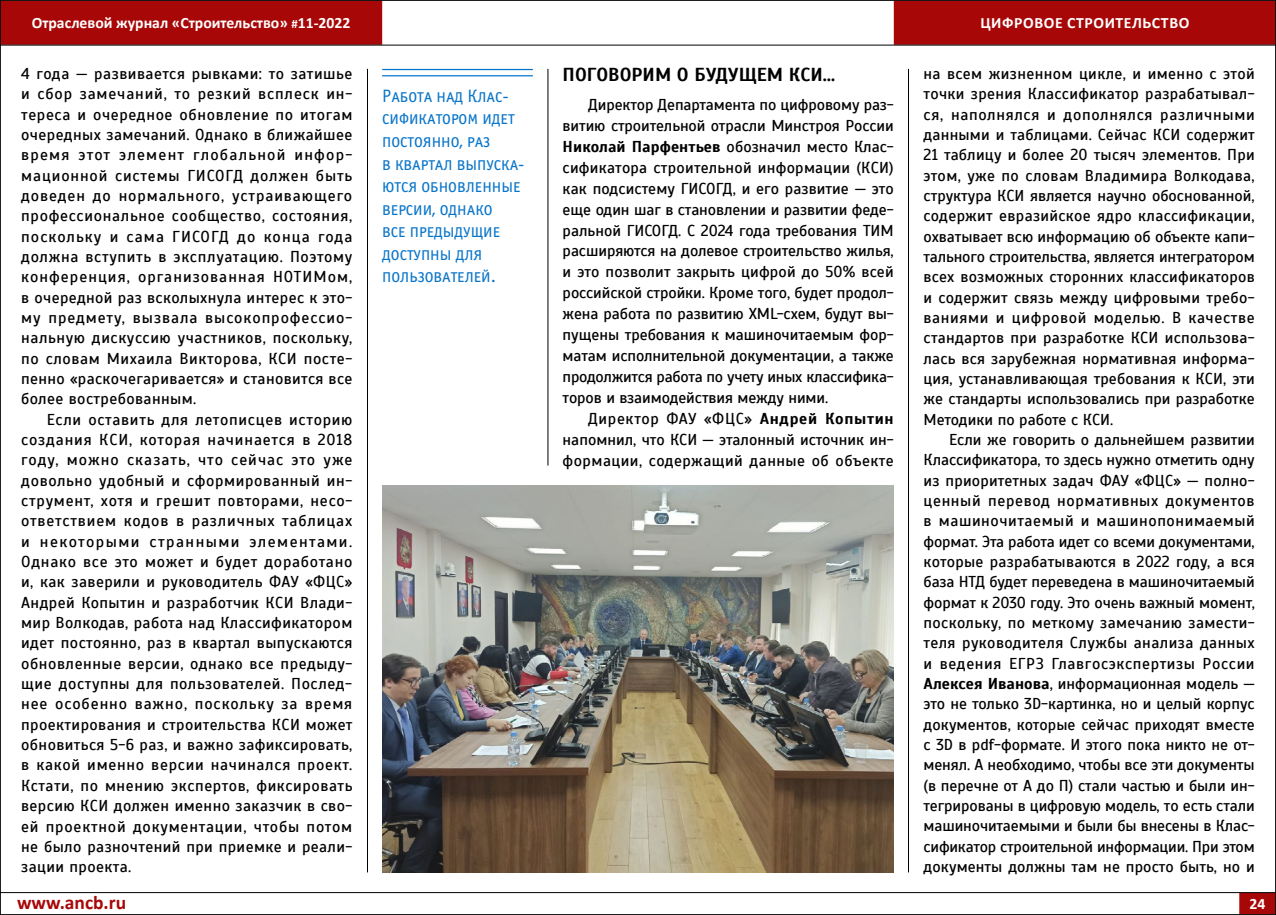
<style>
.page{position:relative;width:1276px;height:915px;background:#fff}
.page>*{position:absolute;margin:0;border:0;box-sizing:border-box;transform-origin:0 0}
.t1{font:700 19.5px "Calibri";color:#a80707}
.t2{font:700 18.75px "Scada";color:#000}
.t3{font:18px/22.5px "Officina Sans Book SCC";color:#0975c9}
.t4{font:15.75px/20.2px "Scada";letter-spacing:.005em;color:#000;text-align:justify}
.t5{font:700 15.75px "Calibri";color:#fff}
.s1{font-size:12.75px}
.s2{font-weight:700}
</style>
<div class="page">
<img style="left:382px;top:485px;width:512px;height:387px">
<hr style="left:382px;top:69px;width:151px;height:1px;background:#0975c9">
<hr style="left:382px;top:75px;width:151px;height:1px;background:#0975c9">
<hr style="left:908px;top:69px;width:1px;height:803px;background:#000">
<hr style="left:367px;top:69px;width:1px;height:803px;background:#000">
<hr style="left:548px;top:69px;width:1px;height:396px;background:#000">
<div style="left:0;top:1px;width:382px;height:44px;background:#a80707"></div>
<div style="left:894px;top:1px;width:382px;height:44px;background:#a80707"></div>
<hr style="left:0;top:0;width:1276px;height:1px;background:#000">
<hr style="left:0;top:45px;width:1276px;height:1px;background:#000">
<div style="left:1239px;top:892px;width:37px;height:21px;background:#a80707"></div>
<hr style="left:0;top:891px;width:1276px;height:1px;background:#000">
<hr style="left:0;top:913px;width:1276px;height:1px;background:#000">
<hr style="left:0;top:0;width:1px;height:914px;background:#000">
<hr style="left:1275px;top:0;width:1px;height:914px;background:#000">
<p class="t5" style="left:32px;top:12px;width:320px">Отраслевой журнал «Строительство» <span class="s1">#</span>11-2022</p>
<p class="t5" style="left:980px;top:12px;width:45px">Цифровое</p>
<p class="t5" style="left:1067px;top:12px;width:11px">строите</p>
<p class="t5" style="left:1132px;top:12px;width:30px">льство</p>
<p class="t4" style="left:21px;top:64px;width:333px">4 года — развивается рывками: то затишье и сбор замечаний, то резкий всплеск ин&shy;тереса и очередное обновление по итогам очередных замечаний. Однако в ближайшее время этот элемент глобальной инфор&shy;мационной системы ГИСОГД должен быть доведен до нормального, устраивающего профессиональное сообщество, состояния, поскольку и сама ГИСОГД до конца года должна вступить в эксплуатацию. Поэтому конференция, организованная НОТИМом, в очередной раз всколыхнула интерес к это&shy;му предмету, вызвала высокопрофессио&shy;нальную дискуссию участников, поскольку, по словам Михаила Викторова, КСИ посте&shy;пенно «раскочегаривается» и становится все более востребованным.</p>
<p class="t4" style="left:21px;top:409px;width:333px;text-indent:26px">Если оставить для летописцев историю создания КСИ, которая начинается в 2018 году, можно сказать, что сейчас это уже довольно удобный и сформированный ин&shy;струмент, хотя и грешит повторами, несо&shy;ответствием кодов в различных таблицах и некоторыми странными элементами.<br>Однако все это может и будет доработано и, как заверили и руководитель ФАУ «ФЦС» Андрей Копытин и разработчик КСИ Влади&shy;мир Волкодав, работа над Классификатором идет постоянно, раз в квартал выпускаются обновленные версии, однако все предыду&shy;щие доступны для пользователей. Послед&shy;нее особенно важно, поскольку за время проектирования и строительства КСИ может обновиться 5-6 раз, и важно зафиксировать, в какой именно версии начинался проект.<br>Кстати, по мнению экспертов, фиксировать версию КСИ должен именно заказчик в сво&shy;ей проектной документации, чтобы потом не было разночтений при приемке и реали&shy;зации проекта.</p>
<p class="t3" style="left:382px;top:85px;width:144px">Работа над Клас&shy;сификатором идет постоянно, раз<br>в квартал выпуска&shy;ются обновленные версии, однако<br>все предыдущие доступны для пользователей.</p>
<p class="t2" style="left:562px;top:63px;width:274px">ПОГОВОРИМ О БУДУЩЕМ КСИ…</p>
<p class="t4" style="left:562px;top:94px;width:333px;line-height:20.9px;text-indent:26px">Директор Департамента по цифровому раз&shy;витию строительной отрасли Минстроя России <span class="s2">Николай Парфентьев</span> обозначил место Клас&shy;сификатора строительной информации (КСИ) как подсистему ГИСОГД, и его развитие — это еще один шаг в становлении и развитии феде&shy;ральной ГИСОГД. С 2024 года требования ТИМ расширяются на долевое строительство жилья, и это позволит закрыть цифрой до 50% всей российской стройки. Кроме того, будет продол&shy;жена работа по развитию XML-схем, будут вы&shy;пущены требования к машиночитаемым фор&shy;матам исполнительной документации, а также продолжится работа по учету иных классифика&shy;торов и взаимодействия между ними.</p>
<p class="t4" style="left:562px;top:408px;width:333px;line-height:20.9px;text-indent:26px">Директор ФАУ «ФЦС» <span class="s2">Андрей Копытин </span>напомнил, что КСИ — эталонный источник ин&shy;формации, содержащий данные об объекте</p>
<p class="t4" style="left:923px;top:64px;width:333px">на всем жизненном цикле, и именно с этой точки зрения Классификатор разрабатывал&shy;ся, наполнялся и дополнялся различными данными и таблицами. Сейчас КСИ содержит 21 таблицу и более 20 тысяч элементов. При этом, уже по словам Владимира Волкодава, структура КСИ является научно обоснованной, содержит евразийское ядро классификации, охватывает всю информацию об объекте капи&shy;тального строительства, является интегратором всех возможных сторонних классификаторов и содержит связь между цифровыми требо&shy;ваниями и цифровой моделью. В качестве стандартов при разработке КСИ использова&shy;лась вся зарубежная нормативная информа&shy;ция, устанавливающая требования к КСИ, эти же стандарты использовались при разработке Методики по работе с КСИ.</p>
<p class="t4" style="left:923px;top:429px;width:333px;text-indent:26px">Если же говорить о дальнейшем развитии Классификатора, то здесь нужно отметить одну из приоритетных задач ФАУ «ФЦС» — полно&shy;ценный перевод нормативных документов в машиночитаемый и машинопонимаемый формат. Эта работа идет со всеми документами, которые разрабатываются в 2022 году, а вся база НТД будет переведена в машиночитаемый формат к 2030 году. Это очень важный момент, поскольку, по меткому замечанию замести&shy;теля руководителя Службы анализа данных и ведения ЕГРЗ Главгосэкспертизы России <span class="s2">Алексея Иванова</span>, информационная модель — это не только 3D-картинка, но и целый корпус документов, которые сейчас приходят вместе с 3D в pdf-формате. И этого пока никто не от&shy;менял. А необходимо, чтобы все эти документы (в перечне от А до П) стали частью и были ин&shy;тегрированы в цифровую модель, то есть стали машиночитаемыми и были бы внесены в Клас&shy;сификатор строительной информации. При этом документы должны там не просто быть, но и</p>
<p class="t1" style="left:17px;top:889px;width:111px">www.ancb.ru</p>
<p class="t5" style="left:1249px;top:892px;width:17px">24</p>
</div>
